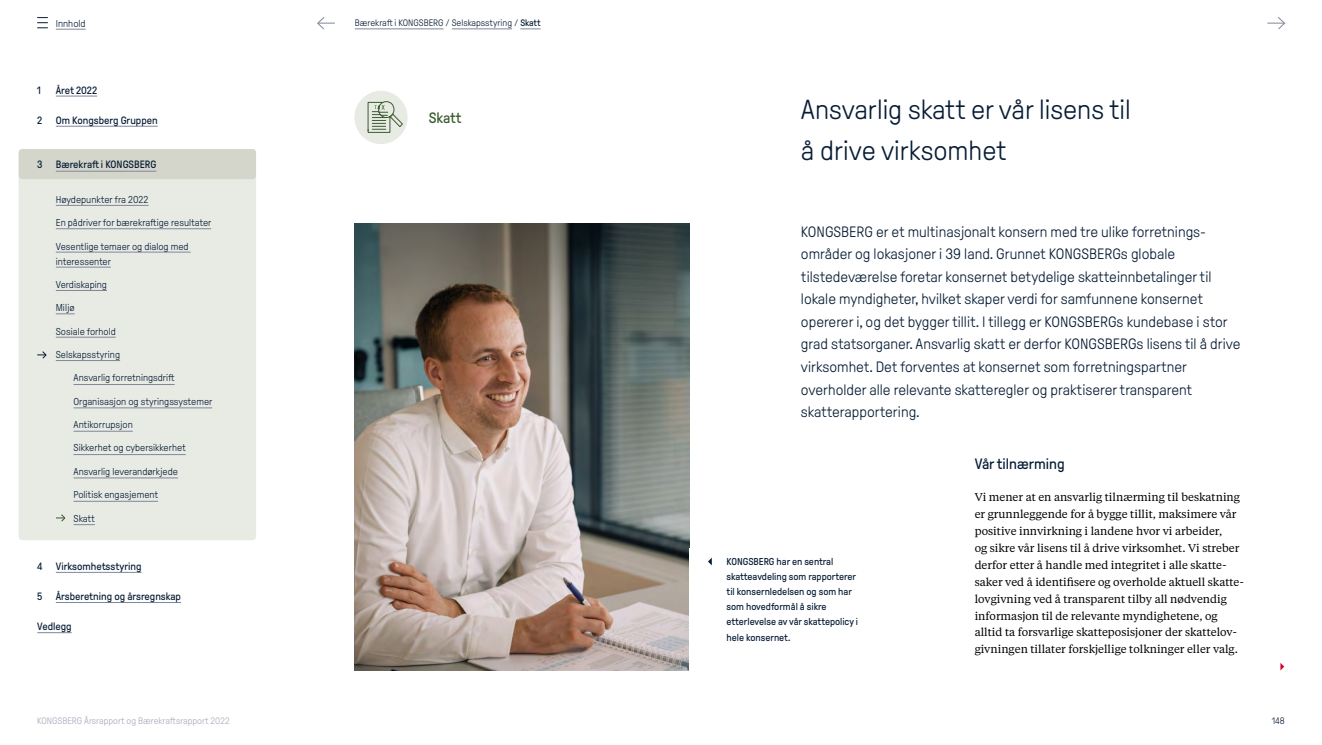
<style>
.page{position:relative;width:1322px;height:745px;background:#fff}
.page>*{position:absolute;margin:0;border:0;box-sizing:border-box;transform-origin:0 0}
.H1_-_artikkel{font:300 27.5px/41.2px "GT Pressura";color:#081d36}
.H2___ingress{font:300 15px/22.5px "GT Pressura";color:#081d36}
.H3_-_artikkel_subtit{font:15px "GT Pressura";color:#081d36}
.H1_-_artikkel-2{font:15px "GT Pressura";letter-spacing:-.01em;color:#3b5d2e}
.p_-_artikkel{font:11.25px/16.9px "Tiempos Text";color:#000}
.t1{font:10.62px "GT Pressura";color:#081d36}
.t2{font:300 10px/15px "GT Pressura";color:#081d36}
.p_-bildetekst{font:10px/15px "GT Pressura";color:#081d36}
.Byline_øverst_på_sid{font:300 9.38px "GT Pressura";color:#081d36}
.t3{font:300 9.38px "GT Pressura";color:#a8acbb}
.s1{font-weight:400}
</style>
<div class="page">
<hr style="left:355px;top:29px;width:88px;height:1px;background:#81879a">
<hr style="left:452px;top:29px;width:60px;height:1px;background:#81879a">
<svg style="left:520px;top:29px;width:20px;height:1px"></svg>
<div style="left:354px;top:91px;width:53px;height:53px;background:#e8eae4;border-radius:50%"></div>
<svg style="left:367px;top:98px;width:36px;height:35px"></svg>
<img style="left:354px;top:223px;width:335px;height:447px">
<svg style="left:708px;top:557px;width:4px;height:8px"></svg>
<svg style="left:1280px;top:663px;width:4px;height:7px"></svg>
<div style="left:19px;top:177px;width:237px;height:362px;background:#e8eae4"></div>
<hr style="left:56px;top:205px;width:92px;height:1px;background:#81879a">
<hr style="left:56px;top:228px;width:155px;height:1px;background:#81879a">
<hr style="left:56px;top:252px;width:135px;height:1px;background:#81879a">
<hr style="left:56px;top:267px;width:55px;height:1px;background:#81879a">
<hr style="left:56px;top:290px;width:51px;height:1px;background:#81879a">
<svg style="left:56px;top:313px;width:19px;height:1px"></svg>
<hr style="left:56px;top:337px;width:60px;height:1px;background:#81879a">
<hr style="left:56px;top:360px;width:64px;height:1px;background:#81879a">
<hr style="left:74px;top:384px;width:101px;height:1px;background:#81879a">
<hr style="left:74px;top:407px;width:138px;height:1px;background:#81879a">
<hr style="left:74px;top:430px;width:59px;height:1px;background:#81879a">
<hr style="left:74px;top:454px;width:112px;height:1px;background:#81879a">
<hr style="left:74px;top:477px;width:104px;height:1px;background:#81879a">
<hr style="left:74px;top:500px;width:84px;height:1px;background:#81879a">
<svg style="left:74px;top:524px;width:21px;height:1px"></svg>
<svg style="left:37px;top:350px;width:10px;height:9px"></svg>
<svg style="left:317px;top:17px;width:18px;height:13px"></svg>
<svg style="left:1267px;top:17px;width:18px;height:13px"></svg>
<hr style="left:56px;top:571px;width:86px;height:1px;background:#81879a">
<hr style="left:56px;top:602px;width:125px;height:1px;background:#81879a">
<hr style="left:37px;top:632px;width:35px;height:1px;background:#81879a">
<hr style="left:56px;top:96px;width:41px;height:1px;background:#81879a">
<hr style="left:56px;top:126px;width:102px;height:1px;background:#81879a">
<div style="left:19px;top:149px;width:237px;height:30px;background:#d4d6cb;border-radius:4px"></div>
<hr style="left:56px;top:171px;width:100px;height:1px;background:#81879a">
<svg style="left:37px;top:17px;width:11px;height:11px"></svg>
<hr style="left:56px;top:29px;width:30px;height:1px;background:#81879a">
<svg style="left:56px;top:513px;width:10px;height:9px"></svg>
<p class="t2" style="left:56px;top:16px;width:31px">Innhold</p>
<p class="t1" style="left:37px;top:84px;width:5px">1</p>
<p class="t1" style="left:56px;top:84px;width:43px">Året 2022</p>
<p class="t1" style="left:37px;top:114px;width:7px">2</p>
<p class="t1" style="left:56px;top:114px;width:103px">Om Kongsberg Gruppen</p>
<p class="t1" style="left:37px;top:159px;width:121px">3 Bærekraft i KONGSBERG</p>
<p class="t2" style="left:56px;top:192px;width:94px">Høydepunkter fra 2022</p>
<p class="t2" style="left:56px;top:215px;width:157px">En pådriver for bærekraftige resultater</p>
<p class="t2" style="left:56px;top:238px;width:134px">Vesentlige temaer og dialog med interessenter</p>
<p class="t2" style="left:56px;top:277px;width:53px">Verdiskaping</p>
<p class="t2" style="left:56px;top:300px;width:20px">Miljø</p>
<p class="t2" style="left:56px;top:323px;width:62px">Sosiale forhold</p>
<p class="t2" style="left:56px;top:347px;width:66px">Selskapsstyring</p>
<p class="t2" style="left:74px;top:370px;width:103px">Ansvarlig forretningsdrift</p>
<p class="t2" style="left:74px;top:393px;width:140px">Organisasjon og styringssystemer</p>
<p class="t2" style="left:74px;top:417px;width:61px">Antikorrupsjon</p>
<p class="t2" style="left:74px;top:440px;width:114px">Sikkerhet og cybersikkerhet</p>
<p class="t2" style="left:74px;top:463px;width:106px">Ansvarlig leverandørkjede</p>
<p class="t2" style="left:74px;top:487px;width:86px">Politisk engasjement</p>
<p class="t2" style="left:74px;top:510px;width:23px">Skatt</p>
<p class="t1" style="left:37px;top:560px;width:106px">4 Virksomhetsstyring</p>
<p class="t1" style="left:37px;top:590px;width:7px">5</p>
<p class="t1" style="left:56px;top:590px;width:127px">Årsberetning og årsregnskap</p>
<p class="t1" style="left:37px;top:620px;width:36px">Vedlegg</p>
<p class="Byline_øverst_på_sid" style="left:355px;top:18px;width:187px">Bærekraft i KONGSBERG / Selskapsstyring / <span class="s1">Skatt</span></p>
<p class="H1_-_artikkel-2" style="left:429px;top:110px;width:34px">Skatt</p>
<p class="H1_-_artikkel" style="left:801px;top:89px;width:331px">Ansvarlig skatt er vår lisens til å drive virksomhet</p>
<p class="H2___ingress" style="left:801px;top:220px;width:441px">KONGSBERG er et multinasjonalt konsern med tre ulike forretnings&shy;områder og lokasjoner i 39 land. Grunnet KONGSBERGs globale tilstedeværelse foretar konsernet betydelige skatteinnbetalinger til lokale myndigheter, hvilket skaper verdi for samfunnene konsernet opererer i, og det bygger tillit. I tillegg er KONGSBERGs kundebase i stor grad statsorganer. Ansvarlig skatt er derfor KONGSBERGs lisens til å drive virksomhet. Det forventes at konsernet som forretningspartner overholder alle relevante skatteregler og praktiserer transparent skatterapportering.</p>
<p class="H3_-_artikkel_subtit" style="left:974px;top:455px;width:92px">Vår tilnærming</p>
<p class="p_-_artikkel" style="left:974px;top:488px;width:271px">Vi mener at en ansvarlig tilnærming til beskatning er grunnleggende for å bygge tillit, maksimere vår positive innvirkning i landene hvor vi arbeider,<br>og sikre vår lisens til å drive virksomhet. Vi streber derfor etter å handle med integritet i alle skatte&shy;saker ved å identifisere og overholde aktuell skatte&shy;lovgivning ved å transparent tilby all nødvendig informasjon til de relevante myndighetene, og alltid ta forsvarlige skatteposisjoner der skattelov&shy;givningen tillater forskjellige tolkninger eller valg.</p>
<p class="p_-bildetekst" style="left:726px;top:554px;width:133px">KONGSBERG har en sentral skatteavdeling som rapporterer til konsernledelsen og som har som hovedformål å sikre etterlevelse av vår skattepolicy i hele konsernet.</p>
<p class="t3" style="left:37px;top:715px;width:194px">KONGSBERG Årsrapport og Bærekraftsrapport 2022</p>
<p class="Byline_øverst_på_sid" style="left:1271px;top:715px;width:15px">148</p>
</div>
